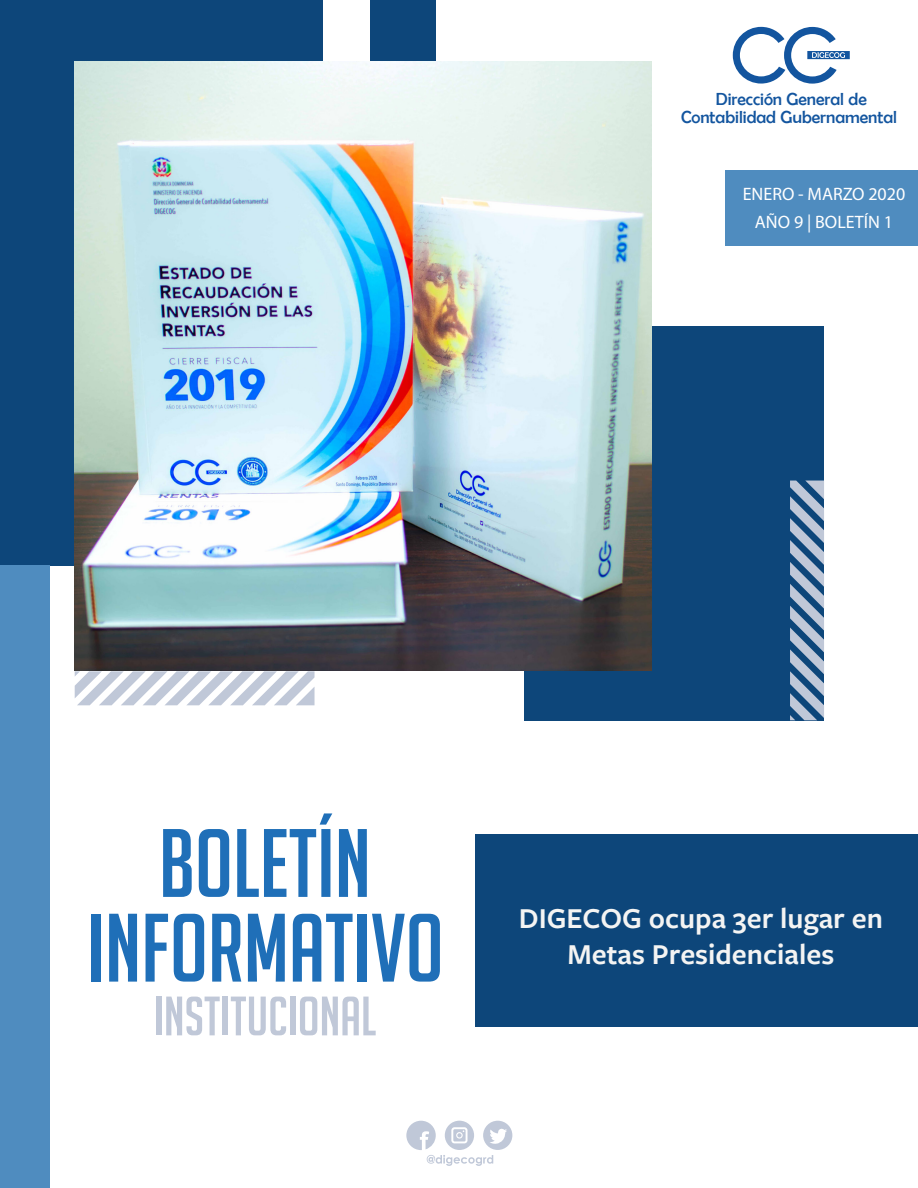
<style>
.page{position:relative;width:918px;height:1188px;background:#fff}
.page>*{position:absolute;margin:0;border:0;box-sizing:border-box;transform-origin:0 0}
.t1{font:94.5px/84.8px "Big Noodle Titling";color:#1f6fb8;text-align:center}
.t2{font:54px "Big Noodle Titling";color:#c0c8d8}
.t3{font:600 30px "Freight Sans Pro";color:#f4f4f3}
.t4{font:18px/27.9px "Myriad Pro";color:#fff;text-align:center}
.t5{font:17.55px/18.3px "Berlin Sans FB";color:#13559f;text-align:center}
</style>
<div class="page">
<div style="left:0;top:0;width:322px;height:566px;background:#0d467a"></div>
<div style="left:524px;top:326px;width:300px;height:394px;background:#0d467a"></div>
<div style="left:0;top:566px;width:50px;height:622px;background:#4f8cbf"></div>
<div style="left:725px;top:170px;width:193px;height:75px;background:#4f8cbf"></div>
<svg style="left:790px;top:481px;width:34px;height:239px"></svg>
<svg style="left:75px;top:671px;width:240px;height:34px"></svg>
<div style="left:370px;top:0;width:66px;height:566px;background:#0d467a"></div>
<div style="left:476px;top:835px;width:442px;height:192px;background:#0d467a"></div>
<svg style="left:733px;top:27px;width:117px;height:57px"></svg>
<svg style="left:406px;top:1121px;width:106px;height:45px"></svg>
<img style="left:75px;top:61px;width:577px;height:609px">
<p class="t5" style="left:681px;top:89px;width:218px">Dirección General de<br>Contabilidad Gubernamental</p>
<p class="t4" style="left:743px;top:180px;width:164px">ENERO - MARZO 2020<br>AÑO 9 | BOLETÍN 1</p>
<h1 class="t1" style="left:87px;top:821px;width:358px">BOLETÍN<br>INFORMATIVO</h1>
<h2 class="t2" style="left:154px;top:987px;width:224px">INSTITUCIONAL</h2>
<p class="t3" style="left:519px;top:898px;width:366px">DIGECOG ocupa 3er lugar en</p>
<p class="t3" style="left:568px;top:934px;width:268px">Metas Presidenciales</p>
</div>
